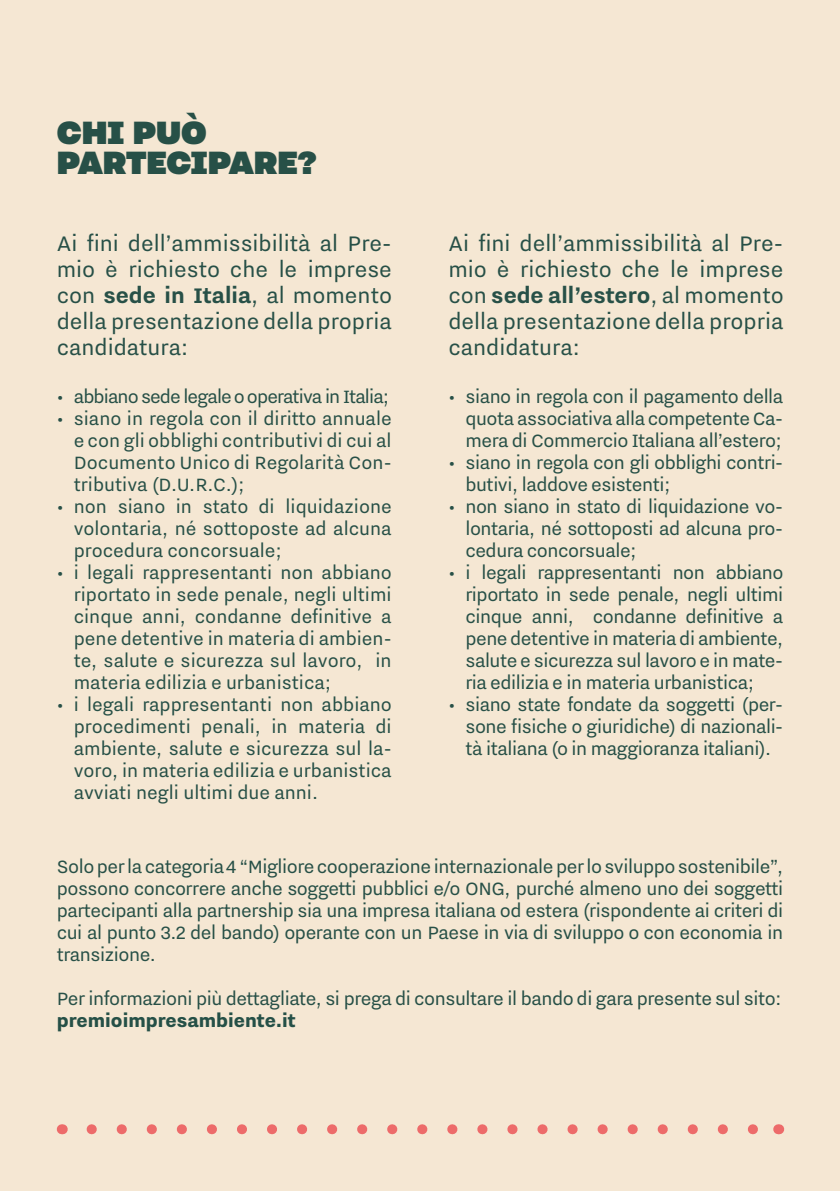
<style>
.page{position:relative;width:840px;height:1191px;background:#fff}
.page>*{position:absolute;margin:0;border:0;box-sizing:border-box;transform-origin:0 0}
.t1{font:900 40px/30px "Nitti Grotesk";color:#275047}
.t2{font:26px/26px "Nitti Grotesk";color:#275047;text-align:justify}
.t3{font:22px/22px "Nitti Grotesk";letter-spacing:-.02em;color:#275047;text-align:justify}
.t4{font:22px "Nitti Grotesk";letter-spacing:-.04em;color:#275047}
.t5{font:800 22px "Nitti Grotesk";color:#255047}
.s1{font-weight:700}
</style>
<div class="page">
<div style="left:0;top:0;width:839px;height:1191px;background:#f5e7d3"></div>
<svg style="left:92px;top:1124px;width:666px;height:10px"></svg>
<h1 class="t1" style="left:57px;top:116px;width:261px">CHI PUÒ<br>PARTECIPARE?</h1>
<p class="t2" style="left:57px;top:230px;width:336px">Ai fini dell’ammissibilità al Pre&shy;mio è richiesto che le imprese con <span class="s1">sede in Italia</span>, al momento della presentazione della propria candidatura:</p>
<p class="t4" style="left:57px;top:385px;width:334px">• abbiano sede legale o operativa in Italia;</p>
<p class="t3" style="left:74px;top:407px;width:319px;text-indent:-17px">• siano in regola con il diritto annuale e con gli obblighi contributivi di cui al Documento Unico di Regolarità Con&shy;tributiva (D.U.R.C.);</p>
<p class="t3" style="left:74px;top:495px;width:319px;text-indent:-17px">• non siano in stato di liquidazione volontaria, né sottoposte ad alcuna procedura concorsuale;</p>
<p class="t3" style="left:74px;top:561px;width:319px;text-indent:-17px">• i legali rappresentanti non abbiano riportato in sede penale, negli ultimi cinque anni, condanne definitive a pene detentive in materia di ambien&shy;te, salute e sicurezza sul lavoro, in materia edilizia e urbanistica;</p>
<p class="t3" style="left:74px;top:693px;width:319px;text-indent:-17px">• i legali rappresentanti non abbiano procedimenti penali, in materia di ambiente, salute e sicurezza sul la&shy;voro, in materia edilizia e urbanistica avviati negli ultimi due anni.</p>
<p class="t2" style="left:448px;top:230px;width:337px">Ai fini dell’ammissibilità al Pre&shy;mio è richiesto che le imprese con <span class="s1">sede all’estero</span>, al momento della presentazione della propria candidatura:</p>
<p class="t3" style="left:465px;top:385px;width:319px;text-indent:-17px">• siano in regola con il pagamento della quota associativa alla competente Ca&shy;mera di Commercio Italiana all’estero;</p>
<p class="t3" style="left:465px;top:451px;width:319px;text-indent:-17px">• siano in regola con gli obblighi contri&shy;butivi, laddove esistenti;</p>
<p class="t3" style="left:465px;top:495px;width:319px;text-indent:-17px">• non siano in stato di liquidazione vo&shy;lontaria, né sottoposti ad alcuna pro&shy;cedura concorsuale;</p>
<p class="t3" style="left:465px;top:561px;width:319px;text-indent:-17px">• i legali rappresentanti non abbiano riportato in sede penale, negli ultimi cinque anni, condanne definitive a pene detentive in materia di ambiente, salute e sicurezza sul lavoro e in mate&shy;ria edilizia e in materia urbanistica;</p>
<p class="t3" style="left:465px;top:693px;width:319px;text-indent:-17px">• siano state fondate da soggetti (per&shy;sone fisiche o giuridiche) di nazionali&shy;tà italiana (o in maggioranza italiani).</p>
<p class="t3" style="left:57px;top:855px;width:727px">Solo per la categoria 4 “Migliore cooperazione internazionale per lo sviluppo sostenibile”, possono concorrere anche soggetti pubblici e/o ONG, purché almeno uno dei soggetti partecipanti alla partnership sia una impresa italiana od estera (rispondente ai criteri di cui al punto 3.2 del bando) operante con un Paese in via di sviluppo o con economia in transizione.</p>
<p class="t3" style="left:57px;top:987px;width:726px">Per informazioni più dettagliate, si prega di consultare il bando di gara presente sul sito:</p>
<p class="t5" style="left:57px;top:1008px;width:240px">premioimpresambiente.it</p>
</div>
